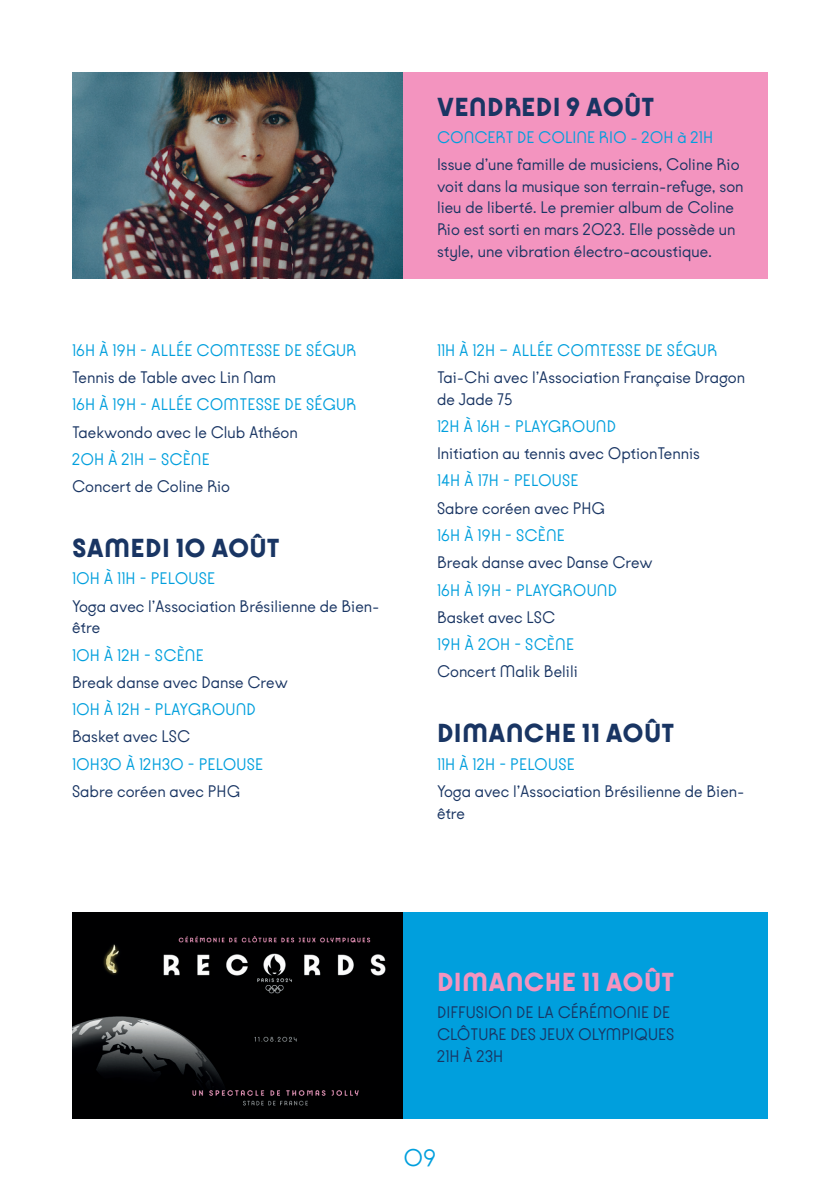
<style>
.page{position:relative;width:840px;height:1191px;background:#fff}
.page>*{position:absolute;margin:0;border:0;box-sizing:border-box;transform-origin:0 0}
.t1{font:900 28px "Kobe 1.1";letter-spacing:.01em;color:#193563}
.t2{font:900 28px "Kobe 1.1";letter-spacing:.01em;color:#f394bf}
.t3{font:26px "Kobe 1.1";color:#009fdd}
.t4{font:18px/21.6px "Kobe 1.1";color:#193563}
.t5{font:18px "Kobe 1.1";letter-spacing:.01em;color:#009fdd}
</style>
<div class="page">
<div style="left:403px;top:72px;width:364px;height:207px;background:#f394bf"></div>
<img style="left:72px;top:72px;width:331px;height:207px">
<img style="left:72px;top:912px;width:331px;height:207px">
<div style="left:403px;top:912px;width:364px;height:207px;background:#009fdd"></div>
<p class="t5" style="left:72px;top:340px;width:286px">16H À 19H - ALLÉE COMTESSE DE SÉGUR</p>
<p class="t4" style="left:72px;top:367px;width:205px">Tennis de Table avec Lin Nam</p>
<p class="t5" style="left:72px;top:394px;width:286px">16H À 19H - ALLÉE COMTESSE DE SÉGUR</p>
<p class="t4" style="left:72px;top:421px;width:227px">Taekwondo avec le Club Athéon</p>
<p class="t5" style="left:72px;top:449px;width:139px">20H À 21H – SCÈNE</p>
<p class="t4" style="left:72px;top:476px;width:159px">Concert de Coline Rio</p>
<h1 class="t1" style="left:72px;top:532px;width:208px">SAMEDI 10 AOÛT</h1>
<p class="t5" style="left:72px;top:568px;width:144px">10H À 11H - PELOUSE</p>
<p class="t4" style="left:72px;top:595px;width:309px">Yoga avec l’Association Brésilienne de Bien&shy;être</p>
<p class="t5" style="left:72px;top:645px;width:133px">10H À 12H - SCÈNE</p>
<p class="t4" style="left:72px;top:671px;width:217px">Break danse avec Danse Crew</p>
<p class="t5" style="left:72px;top:699px;width:185px">10H À 12H - PLAYGROUND</p>
<p class="t4" style="left:72px;top:726px;width:119px">Basket avec LSC</p>
<p class="t5" style="left:72px;top:754px;width:192px">10H30 À 12H30 - PELOUSE</p>
<p class="t4" style="left:72px;top:781px;width:169px">Sabre coréen avec PHG</p>
<h1 class="t1" style="left:437px;top:91px;width:218px">VENDREDI 9 AOÛT</h1>
<p class="t5" style="left:437px;top:127px;width:277px">CONCERT DE COLINE RIO - 20H à 21H</p>
<p class="t4" style="left:437px;top:154px;width:308px">Issue d’une famille de musiciens, Coline Rio voit dans la musique son terrain-refuge, son lieu de liberté. Le premier album de Coline Rio est sorti en mars 2023. Elle possède un style, une vibration électro-acoustique.</p>
<p class="t5" style="left:437px;top:340px;width:281px">11H À 12H – ALLÉE COMTESSE DE SÉGUR</p>
<p class="t4" style="left:437px;top:367px;width:309px">Tai-Chi avec l’Association Française Dragon de Jade 75</p>
<p class="t5" style="left:437px;top:416px;width:180px">12H À 16H - PLAYGROUND</p>
<p class="t4" style="left:437px;top:443px;width:264px">Initiation au tennis avec OptionTennis</p>
<p class="t5" style="left:437px;top:471px;width:143px">14H À 17H - PELOUSE</p>
<p class="t4" style="left:437px;top:497px;width:169px">Sabre coréen avec PHG</p>
<p class="t5" style="left:437px;top:525px;width:129px">16H À 19H - SCÈNE</p>
<p class="t4" style="left:437px;top:552px;width:217px">Break danse avec Danse Crew</p>
<p class="t5" style="left:437px;top:580px;width:181px">16H À 19H - PLAYGROUND</p>
<p class="t4" style="left:437px;top:607px;width:119px">Basket avec LSC</p>
<p class="t5" style="left:437px;top:634px;width:138px">19H À 20H - SCÈNE</p>
<p class="t4" style="left:437px;top:661px;width:142px">Concert Malik Belili</p>
<h1 class="t1" style="left:437px;top:717px;width:238px">DIMANCHE 11 AOÛT</h1>
<p class="t5" style="left:437px;top:754px;width:139px">11H À 12H - PELOUSE</p>
<p class="t4" style="left:437px;top:781px;width:309px">Yoga avec l’Association Brésilienne de Bien&shy;être</p>
<h1 class="t2" style="left:437px;top:966px;width:238px">DIMANCHE 11 AOÛT</h1>
<p class="t4" style="left:437px;top:1002px;width:239px">DIFFUSION DE LA CÉRÉMONIE DE<br>CLÔTURE DES JEUX OLYMPIQUES<br>21H À 23H</p>
<h2 class="t3" style="left:403px;top:1143px;width:34px">09</h2>
</div>
